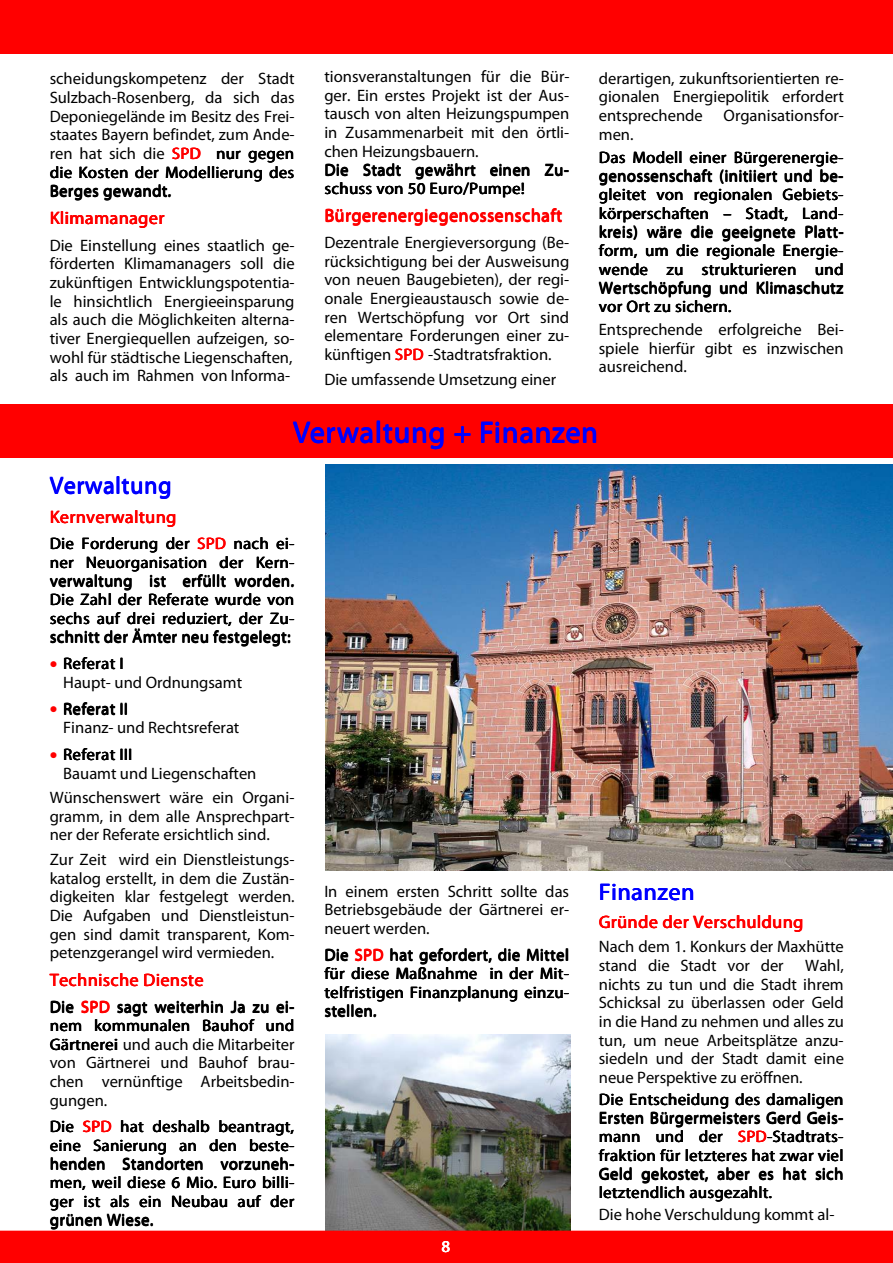
<style>
.page{position:relative;width:893px;height:1263px;background:#fff}
.page>*{position:absolute;margin:0;border:0;box-sizing:border-box;transform-origin:0 0}
.t1{font:30px "Myriad Pro";letter-spacing:.025em;color:#00f}
.t2{font:24px "Myriad Pro";letter-spacing:.03em;color:#00f}
.t3{font:18px "Myriad Pro";letter-spacing:.025em;color:#f00}
.t4{font:16.5px/18.6px "Myriad Pro";letter-spacing:.005em;color:#000;text-align:justify}
.t5{font:16.5px/18.1px "Myriad Pro";letter-spacing:.03em;color:#000}
.t6{font:16.5px "Myriad Pro";letter-spacing:.025em;color:#000}
.t7{font:16.5px "Myriad Pro";color:#fff}
.s1{color:#f00}
</style>
<div class="page">
<div style="left:0;top:405px;width:892px;height:53px;background:#f00"></div>
<div style="left:0;top:0;width:892px;height:54px;background:#f00"></div>
<img style="left:326px;top:464px;width:566px;height:406px">
<img style="left:325px;top:1034px;width:245px;height:197px">
<div style="left:0;top:1231px;width:892px;height:32px;background:#f00"></div>
<p class="t4" style="left:50px;top:70px;width:246px">scheidungskompetenz der Stadt Sulzbach-Rosenberg, da sich das Deponiegelände im Besitz des Frei&shy;staates Bayern befindet, zum Ande&shy;ren hat sich die <span class="s1">SPD</span></p>
<p class="t4" style="left:50px;top:145px;width:245px;text-indent:166px">nur gegen die Kosten der Modellierung des Berges gewandt.</p>
<p class="t3" style="left:50px;top:209px;width:116px">Klimamanager</p>
<p class="t4" style="left:50px;top:236px;width:246px;text-align:left">Die Einstellung eines staatlich ge&shy;förderten Klimamanagers soll die zukünftigen Entwicklungspotentia&shy;le hinsichtlich Energieeinsparung als auch die Möglichkeiten alterna&shy;tiver Energiequellen aufzeigen, so&shy;wohl für städtische Liegenschaften, als auch im Rahmen von Informa-</p>
<p class="t4" style="left:324px;top:68px;width:247px;text-align:left">tionsveranstaltungen für die Bür&shy;ger. Ein erstes Projekt ist der Aus&shy;tausch von alten Heizungspumpen in Zusammenarbeit mit den örtli&shy;chen Heizungsbauern.<br>Die Stadt gewährt einen Zu&shy;schuss von 50 Euro/Pumpe!</p>
<p class="t4" style="left:447px;top:180px;width:78px">ro/Pumpe!</p>
<p class="t3" style="left:325px;top:207px;width:239px">Bürgerenergiegenossenschaft</p>
<p class="t4" style="left:324px;top:234px;width:246px">Dezentrale Energieversorgung (Be&shy;rücksichtigung bei der Ausweisung von neuen Baugebieten), der regi&shy;onale Energieaustausch sowie de&shy;ren Wertschöpfung vor Ort sind elementare Forderungen einer zu&shy;künftigen <span class="s1">SPD</span> -Stadtratsfraktion.</p>
<p class="t4" style="left:324px;top:370px;width:233px">Die umfassende Umsetzung einer</p>
<p class="t4" style="left:598px;top:69px;width:247px">derartigen, zukunftsorientierten re&shy;gionalen Energiepolitik erfordert entsprechende Organisationsfor&shy;men.</p>
<p class="t4" style="left:599px;top:148px;width:245px">Das Modell einer Bürgerenergie&shy;genossenschaft (initiiert und be&shy;gleitet von regionalen Gebiets&shy;körperschaften –</p>
<p class="t4" style="left:599px;top:204px;width:246px;text-indent:147px">Stadt, Land&shy;kreis) wäre die geeignete Platt&shy;form, um die regionale Energie&shy;wende zu strukturieren und Wertschö</p>
<p class="t4" style="left:760px;top:205px;width:9px">a</p>
<p class="t5" style="left:599px;top:280px;width:245px">Wertschöpfung und Klimaschutz vor Ort zu sichern.</p>
<p class="t4" style="left:599px;top:321px;width:246px">Entsprechende erfolgreiche Bei&shy;spiele hierfür gibt es inzwischen ausreichend.</p>
<h1 class="t1" style="left:293px;top:418px;width:306px">Verwaltung + Finanzen</h1>
<h2 class="t2" style="left:50px;top:473px;width:123px">Verwaltung</h2>
<p class="t3" style="left:50px;top:508px;width:128px">Kernverwaltung</p>
<p class="t6" style="left:50px;top:535px;width:178px">Die Forderung der <span class="s1">SPD</span></p>
<p class="t4" style="left:50px;top:535px;width:246px;text-indent:184px">nach ei&shy;ner Neuorganisation der Kern&shy;verwaltung ist erfüllt worden.<br>Die Zahl der R</p>
<p class="t4" style="left:50px;top:591px;width:245px;text-indent:30px">Zahl der Referate wurde von sechs auf drei reduziert, der Zu&shy;schnitt der Ämt</p>
<p class="t5" style="left:157px;top:628px;width:135px">ter neu festgelegt:</p>
<p class="t4" style="left:240px;top:628px;width:11px">g</p>
<p class="t4" style="left:63px;top:655px;width:180px;text-indent:9px">eferat I<br>Haupt- und Ordnungsamt</p>
<p class="t5" style="left:50px;top:701px;width:80px"><span class="s1">•</span> Referat II</p>
<p class="t5" style="left:50px;top:655px;width:76px"><span class="s1">•</span> Referat I</p>
<p class="t4" style="left:63px;top:701px;width:178px;text-indent:9px">eferat II<br>Finanz- und Rechtsreferat</p>
<p class="t6" style="left:50px;top:747px;width:84px"><span class="s1">•</span> Referat III</p>
<p class="t4" style="left:63px;top:746px;width:195px;text-indent:9px">eferat II<br>Bauamt und Liegenschaften</p>
<p class="t4" style="left:50px;top:789px;width:246px">Wünschenswert wäre ein Organi&shy;gramm, in dem alle Ansprechpart&shy;ner der Referate ersichtlich sind.</p>
<p class="t4" style="left:50px;top:851px;width:246px">Zur Zeit wird ein Dienstleistungs&shy;katalog erstellt, in dem die Zustän&shy;digkeiten klar festgelegt werden.<br>Die Aufgaben und Dienstleistun&shy;gen sind damit transparent, Kom&shy;petenzgerangel wird vermieden.</p>
<p class="t3" style="left:50px;top:971px;width:155px">Technische Dienste</p>
<p class="t4" style="left:50px;top:998px;width:246px">Die <span class="s1">SPD</span> sagt weiterhin Ja zu ei&shy;nem kommunalen Bauhof und Gärtnerei</p>
<p class="t4" style="left:81px;top:1035px;width:11px">n</p>
<p class="t4" style="left:114px;top:1035px;width:182px">i und auch die Mitarbeiter</p>
<p class="t4" style="left:50px;top:1035px;width:246px;text-align:left">Gärtnerei<br>von Gärtnerei und Bauhof brau&shy;chen vernünftige Arbeitsbedin&shy;gungen.</p>
<p class="t4" style="left:50px;top:1118px;width:64px">Die <span class="s1">SPD</span></p>
<p class="t4" style="left:50px;top:1118px;width:246px;text-indent:70px">hat deshalb beantragt, eine Sanierung an den beste&shy;henden Standorten vorzuneh&shy;men, weil diese 6 Mio. Euro billi&shy;ger ist als ein Neubau auf der grünen Wi</p>
<p class="t6" style="left:50px;top:1212px;width:105px">grünen Wiese.</p>
<p class="t4" style="left:84px;top:1211px;width:10px">e</p>
<p class="t4" style="left:324px;top:883px;width:246px">In einem ersten Schritt sollte das Betriebsgebäude der Gärtnerei er&shy;neuert werden.</p>
<p class="t4" style="left:324px;top:947px;width:246px">Die <span class="s1">SPD</span> hat gefordert, die Mittel für diese Maßnahme in der Mit&shy;telfristigen Finanzplanung einzu&shy;stellen.</p>
<p class="t7" style="left:441px;top:1239px;width:10px">8</p>
<h2 class="t2" style="left:599px;top:880px;width:97px">Finanzen</h2>
<p class="t3" style="left:599px;top:913px;width:206px">Gründe der Verschuldung</p>
<p class="t4" style="left:598px;top:938px;width:246px">Nach dem 1. Konkurs der Maxhütte stand die Stadt vor der</p>
<h2 class="t2" style="left:598px;top:880px;width:97px">Finanzen</h2>
<p class="t4" style="left:598px;top:957px;width:247px;text-indent:206px">Wahl, nichts zu tun und die Stadt ihrem Schicksal zu überlassen oder Geld in die Hand zu nehmen und alles zu tun, um neue Arbeitsplätze anzu&shy;siedeln und der Stadt damit eine neue Perspektive zu eröffnen.</p>
<p class="t4" style="left:599px;top:1091px;width:246px">Die Entscheidung des damaligen Ersten Bürgermeisters Gerd Geis&shy;mann und der <span class="s1">SPD</span>-Stadtrats</p>
<p class="t4" style="left:599px;top:1128px;width:246px;text-indent:173px">Stadtrats&shy;fraktion für letzteres hat zwar viel Geld gekostet, aber es hat sich letztendlich ausgezahlt.</p>
<p class="t5" style="left:772px;top:1128px;width:67px">Stadtrats</p>
<p class="t4" style="left:599px;top:1182px;width:237px;line-height:21.6px;text-align:center">lich ausgezahlt.<br>Die hohe Verschuldung kommt al-</p>
</div>
